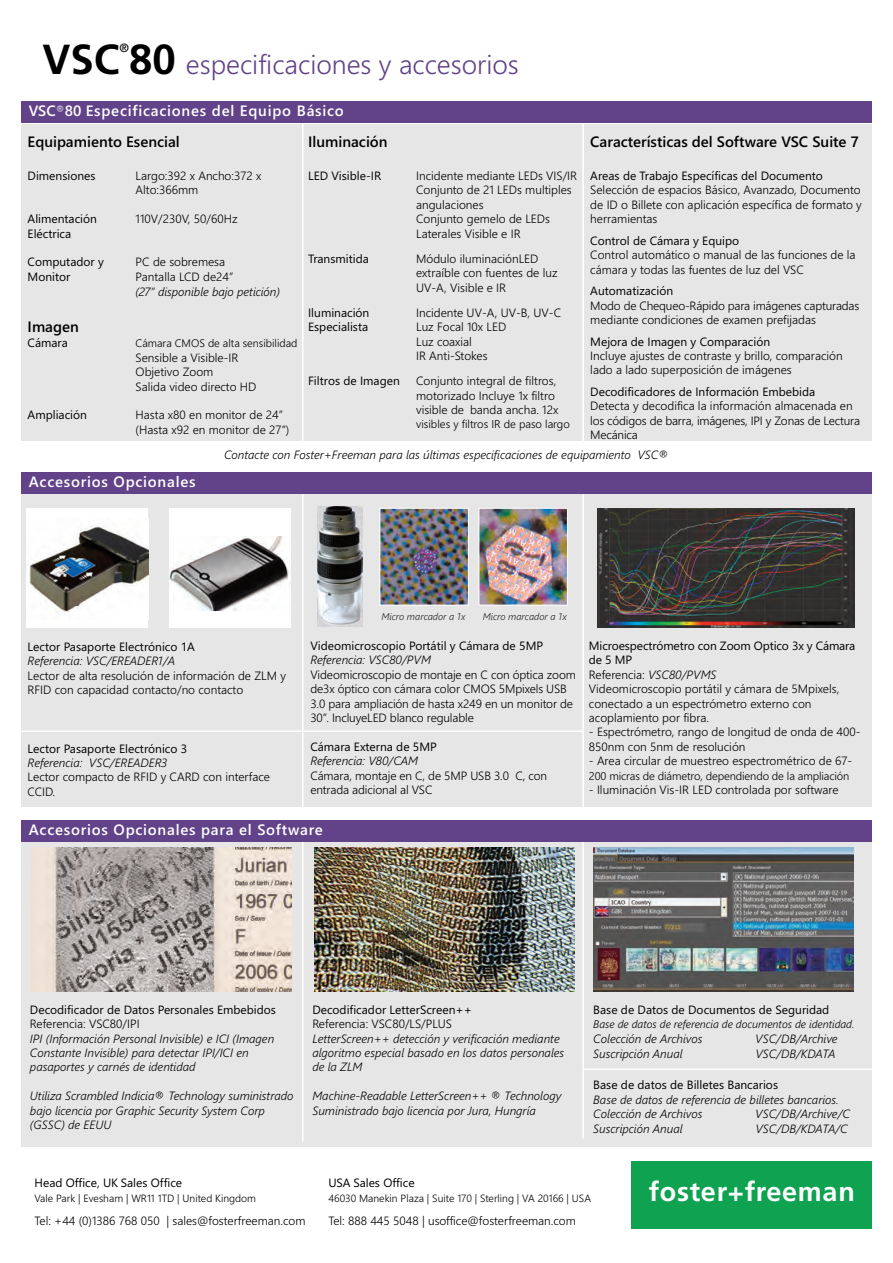
<style>
.page{position:relative;width:893px;height:1263px;background:#fff}
.page>*{position:absolute;margin:0;border:0;box-sizing:border-box;transform-origin:0 0}
.t1{font:700 42px "Frutiger LT Pro";color:#000}
.t2{font:300 27px "Segoe UI";color:#624389}
.t3{font:700 27px "Frutiger LT Pro";letter-spacing:.025em;color:#fff}
.t4{font:600 15px "Segoe UI";letter-spacing:.05em;color:#fff}
.t5{font:600 15px "Segoe UI";color:#000}
.t6{font:300 12px/14.4px "Segoe UI";color:#000}
.t7{font:italic 300 12px/14.4px "Segoe UI";color:#000}
.t8{font:12px "Segoe UI";color:#000}
.t9{font:12px "Frutiger LT Pro";color:#000}
.t10{font:300 11.25px "Segoe UI";letter-spacing:-.01em;color:#000}
.t11{font:italic 300 10.95px "Segoe UI";color:#000}
.t12{font:300 10.95px "Segoe UI";color:#000}
.t13{font:300 10.5px "Segoe UI";color:#000}
.t14{font:italic 300 9.75px "Segoe UI";color:#231f20}
.s1{font-family:"Frutiger LT Pro";font-weight:700;font-size:42px;color:#000}
.s2{font-style:normal}
.s3{font-weight:400}
.s4{font-style:italic}
.s5{font-weight:400;font-style:normal}
</style>
<div class="page">
<div style="left:21px;top:125px;width:851px;height:316px;background:#e6e6e6"></div>
<div style="left:21px;top:491px;width:851px;height:316px;background:#e6e6e6"></div>
<div style="left:21px;top:837px;width:851px;height:309px;background:#e6e6e6"></div>
<div style="left:632px;top:1161px;width:240px;height:67px;background:#0fa251"></div>
<hr style="left:582px;top:109px;width:2px;height:1030px;background:#fff">
<hr style="left:302px;top:114px;width:1px;height:1028px;background:#fff">
<div style="left:21px;top:473px;width:851px;height:21px;background:#624389"></div>
<div style="left:21px;top:820px;width:851px;height:21px;background:#624389"></div>
<img style="left:314px;top:848px;width:260px;height:144px">
<img style="left:593px;top:848px;width:260px;height:144px">
<img style="left:31px;top:848px;width:260px;height:144px">
<img style="left:598px;top:508px;width:257px;height:119px">
<div style="left:27px;top:508px;width:121px;height:119px;background:#fff"></div>
<img style="left:27px;top:525px;width:121px;height:88px">
<div style="left:169px;top:508px;width:121px;height:119px;background:#fff"></div>
<img style="left:169px;top:536px;width:120px;height:75px">
<img style="left:318px;top:507px;width:44px;height:119px">
<img style="left:382px;top:510px;width:85px;height:93px">
<div style="left:380px;top:508px;width:89px;height:97px;border:1px solid #fff"></div>
<img style="left:481px;top:510px;width:85px;height:93px">
<div style="left:479px;top:508px;width:89px;height:97px;border:1px solid #fff"></div>
<div style="left:21px;top:101px;width:851px;height:22px;background:#624389"></div>
<hr style="left:8px;top:730px;width:575px;height:2px;background:#fff">
<hr style="left:583px;top:1068px;width:295px;height:2px;background:#fff">
<p class="t1" style="left:43px;top:35px;width:79px">VSC</p>
<p class="t9" style="left:120px;top:41px;width:11px">®</p>
<p class="t2" style="left:129px;top:54px;width:391px"><span class="s1">80</span> especificaciones y accesorios</p>
<p class="t4" style="left:29px;top:105px;width:317px">VSC<sup>®</sup>80 Especificaciones del Equipo Básico</p>
<p class="t5" style="left:28px;top:136px;width:154px">Equipamiento Esencial</p>
<p class="t8" style="left:28px;top:171px;width:69px">Dimensiones</p>
<p class="t6" style="left:136px;top:170px;width:127px">Largo:392 x Ancho:372 x<br>Alto:366mm</p>
<p class="t8" style="left:28px;top:214px;width:71px">Alimentación</p>
<p class="t6" style="left:136px;top:213px;width:103px">110V/230V, 50/60Hz</p>
<p class="t8" style="left:28px;top:229px;width:45px">Eléctrica</p>
<p class="t8" style="left:28px;top:258px;width:78px">Computador y</p>
<p class="t6" style="left:136px;top:256px;width:91px">PC de sobremesa</p>
<p class="t8" style="left:28px;top:272px;width:44px">Monitor</p>
<p class="t7" style="left:136px;top:270px;width:146px;line-height:15.5px"><span class="s2">Pantalla LCD de24”<br></span>(27” disponible bajo petición)</p>
<p class="t5" style="left:28px;top:321px;width:53px">Imagen</p>
<p class="t8" style="left:28px;top:339px;width:42px">Cámara</p>
<p class="t12" style="left:136px;top:339px;width:163px">Cámara CMOS de alta sensibilidad</p>
<p class="t6" style="left:136px;top:352px;width:122px">Sensible a Visible-IR<br>Objetivo Zoom<br>Salida video directo HD</p>
<p class="t8" style="left:28px;top:411px;width:61px">Ampliación</p>
<p class="t6" style="left:136px;top:409px;width:155px">Hasta x80 en monitor de 24” (Hasta x92 en monitor de 27”)</p>
<p class="t5" style="left:308px;top:136px;width:81px">Iluminación</p>
<p class="t8" style="left:308px;top:171px;width:75px">LED Visible-IR</p>
<p class="t6" style="left:416px;top:170px;width:163px">Incidente mediante LEDs VIS/IR<br>Conjunto de 21 LEDs multiples angulaciones<br>Conjunto gemelo de LEDs<br>Laterales Visible e IR</p>
<p class="t8" style="left:308px;top:254px;width:62px">Transmitida</p>
<p class="t6" style="left:416px;top:253px;width:143px">Módulo iluminaciónLED extraíble con fuentes de luz<br>UV-A, Visible e IR</p>
<p class="t8" style="left:308px;top:308px;width:63px">Iluminación</p>
<p class="t6" style="left:416px;top:307px;width:146px">Incidente UV-A, UV-B, UV-C</p>
<p class="t8" style="left:308px;top:322px;width:62px">Especialista</p>
<p class="t6" style="left:416px;top:321px;width:92px">Luz Focal 10x LED<br>Luz coaxial<br>IR Anti-Stokes</p>
<p class="t8" style="left:308px;top:376px;width:93px">Filtros de Imagen</p>
<p class="t6" style="left:416px;top:375px;width:144px">Conjunto integral de filtros, motorizado Incluye 1x filtro visible de banda ancha. 12x</p>
<p class="t10" style="left:416px;top:420px;width:155px">visibles y filtros IR de paso largo</p>
<p class="t5" style="left:590px;top:136px;width:270px">Características del Software VSC Suite 7</p>
<p class="t6" style="left:590px;top:170px;width:273px"><span class="s3">Areas de Trabajo Específicas del Documento </span>Selección de espacios Básico, Avanzado, Documento de ID o Billete con aplicación específica de formato y herramientas</p>
<p class="t6" style="left:590px;top:235px;width:267px"><span class="s3">Control de Cámara y Equipo<br></span>Control automático o manual de las funciones de la cámara y todas las fuentes de luz del VSC</p>
<p class="t6" style="left:590px;top:285px;width:270px"><span class="s3">Automatización<br></span>Modo de Chequeo-Rápido para imágenes capturadas mediante condiciones de examen prefijadas</p>
<p class="t6" style="left:590px;top:335px;width:254px"><span class="s3">Mejora de Imagen y Comparación<br></span>Incluye ajustes de contraste y brillo, comparación lado a lado superposición de imágenes</p>
<p class="t6" style="left:590px;top:386px;width:271px"><span class="s3">Decodificadores de Información Embebida<br></span>Detecta y decodifica la información almacenada en los códigos de barra, imágenes, IPI y Zonas de Lectura Mecánica</p>
<p class="t4" style="left:29px;top:476px;width:168px">Accesorios Opcionales</p>
<p class="t7" style="left:224px;top:449px;width:446px">Contacte con Foster+Freeman para las últimas especificaciones de equipamiento VSC®</p>
<p class="t14" style="left:381px;top:613px;width:85px">Micro marcador a 1x</p>
<p class="t14" style="left:483px;top:613px;width:85px">Micro marcador a 1x</p>
<p class="t6" style="left:310px;top:640px;width:267px"><span class="s3">Videomicroscopio Portátil y Cámara de 5MP </span><span class="s4">Referencia: VSC80/PVM<br></span>Videomicroscopio de montaje en C con óptica zoom de3x óptico con cámara color CMOS 5Mpixels USB 3.0 para ampliación de hasta x249 en un monitor de 30”. IncluyeLED blanco regulable</p>
<p class="t6" style="left:310px;top:740px;width:238px"><span class="s3">Cámara Externa de 5MP<br></span><span class="s4">Referencia: V80/CAM<br></span>Cámara, montaje en C, de 5MP USB 3.0 C, con entrada adicional al VSC</p>
<p class="t6" style="left:28px;top:641px;width:260px"><span class="s3">Lector Pasaporte Electrónico 1A<br></span><span class="s4">Referencia: VSC/EREADER1/A<br></span>Lector de alta resolución de información de ZLM y RFID con capacidad contacto/no contacto</p>
<p class="t6" style="left:28px;top:742px;width:244px"><span class="s3">Lector Pasaporte Electrónico 3<br></span><span class="s4">Referencia: VSC/EREADER3<br></span>Lector compacto de RFID y CARD con interface<br>CCID.</p>
<p class="t4" style="left:29px;top:824px;width:296px">Accesorios Opcionales para el Software</p>
<p class="t6" style="left:589px;top:640px;width:268px"><span class="s3">Microespectrómetro con Zoom Optico 3x y Cámara de 5 MP<br></span>Referencia: <span class="s4">VSC80/PVMS<br></span>Videomicroscopio portátil y cámara de 5Mpixels, conectado a un espectrómetro externo con acoplamiento por fibra.</p>
<p class="t6" style="left:589px;top:726px;width:273px">- Espectrómetro, rango de longitud de onda de 400-<br>850nm con 5nm de resolución</p>
<p class="t6" style="left:589px;top:755px;width:265px">- Area circular de muestreo espectrométrico de 67-</p>
<p class="t10" style="left:589px;top:771px;width:262px">200 micras de diámetro, dependiendo de la ampliación</p>
<p class="t6" style="left:589px;top:784px;width:251px">- Iluminación Vis-IR LED controlada por software</p>
<p class="t7" style="left:30px;top:1003px;width:247px"><span class="s5">Decodificador de Datos Personales Embebidos </span><span class="s2">Referencia: VSC80/IPI<br></span>IPI (Información Personal Invisible) e ICI (Imagen Constante Invisible) para detectar IPI/ICI en pasaportes y carnés de identidad</p>
<p class="t7" style="left:30px;top:1090px;width:265px">Utiliza Scrambled Indicia® Technology suministrado bajo licencia por Graphic Security System Corp (GSSC) de EEUU</p>
<p class="t7" style="left:312px;top:1003px;width:253px"><span class="s5">Decodificador LetterScreen++<br></span><span class="s2">Referencia: VSC80/LS/PLUS<br></span>LetterScreen++ detección y verificación mediante algoritmo especial basado en los datos personales de la ZLM</p>
<p class="t7" style="left:312px;top:1090px;width:250px">Machine-Readable LetterScreen++ ® Technology<br>Suministrado bajo licencia por Jura, Hungría</p>
<p class="t8" style="left:593px;top:1005px;width:238px">Base de Datos de Documentos de Seguridad</p>
<p class="t11" style="left:593px;top:1020px;width:263px">Base de datos de referencia de documentos de identidad.</p>
<p class="t7" style="left:593px;top:1032px;width:111px">Colección de Archivos</p>
<p class="t7" style="left:755px;top:1032px;width:84px">VSC/DB/Archive</p>
<p class="t7" style="left:593px;top:1048px;width:91px">Suscripción Anual</p>
<p class="t7" style="left:755px;top:1048px;width:82px">VSC/DB/KDATA</p>
<p class="t7" style="left:593px;top:1079px;width:247px"><span class="s5">Base de datos de Billetes Bancarios<br></span>Base de datos de referencia de billetes bancarios.<br>Colección de Archivos</p>
<p class="t7" style="left:755px;top:1108px;width:96px">VSC/DB/Archive/C</p>
<p class="t7" style="left:593px;top:1122px;width:91px">Suscripción Anual</p>
<p class="t7" style="left:755px;top:1122px;width:94px">VSC/DB/KDATA/C</p>
<p class="t13" style="left:35px;top:1194px;width:223px">Vale Park | Evesham | WR11 1TD | United Kingdom</p>
<p class="t6" style="left:35px;top:1215px;width:272px">Tel: +44 (0)1386 768 050 | sales@fosterfreeman.com</p>
<p class="t13" style="left:328px;top:1194px;width:264px">46030 Manekin Plaza | Suite 170 | Sterling | VA 20166 | USA</p>
<p class="t6" style="left:328px;top:1215px;width:249px">Tel: 888 445 5048 | usoffice@fosterfreeman.com</p>
<p class="t3" style="left:649px;top:1176px;width:208px">foster+freeman</p>
</div>
